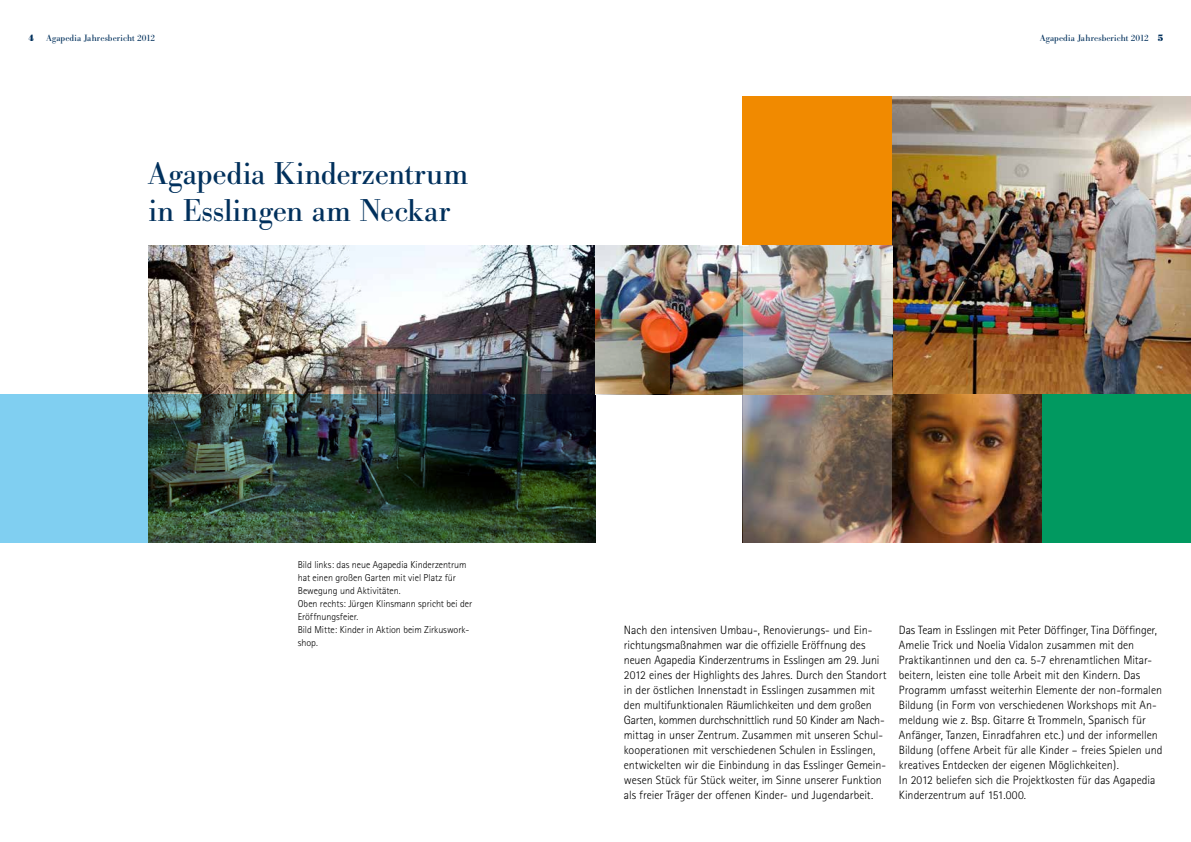
<style>
.page{position:relative;width:1191px;height:842px;background:#fff}
.page>*{position:absolute;margin:0;border:0;box-sizing:border-box;transform-origin:0 0}
.t1{font:31.1px/37.3px "B Bodoni";color:#00305c}
.t2{font:300 12px/15px "AT Rotis Sans Serif";letter-spacing:-.005em;color:#000}
.t3{font:300 10px/13px "AT Rotis Sans Serif";color:#000}
.t4{font:9px "B Bodoni";letter-spacing:.01em;color:#00305c}
.t5{font:700 9px "B Bodoni";color:#00305c}
</style>
<div class="page">
<img style="left:149px;top:245px;width:446px;height:149px">
<img style="left:0;top:394px;width:596px;height:149px">
<div style="left:742px;top:96px;width:449px;height:149px;background:#f18a00"></div>
<img style="left:892px;top:96px;width:299px;height:298px">
<img style="left:891px;top:394px;width:150px;height:149px">
<img style="left:595px;top:245px;width:297px;height:149px">
<img style="left:596px;top:320px;width:74px;height:74px">
<div style="left:1042px;top:394px;width:149px;height:149px;background:#019960"></div>
<img style="left:742px;top:245px;width:149px;height:298px">
<p class="t5" style="left:28px;top:32px;width:7px">4</p>
<p class="t4" style="left:46px;top:33px;width:110px">Agapedia Jahresbericht 2012</p>
<p class="t5" style="left:1158px;top:32px;width:7px">5</p>
<p class="t4" style="left:1040px;top:33px;width:110px">Agapedia Jahresbericht 2012</p>
<h1 class="t1" style="left:149px;top:155px;width:321px">Agapedia Kinderzentrum in Esslingen am Neckar</h1>
<p class="t3" style="left:298px;top:558px;width:176px">Bild links: das neue Agapedia Kinderzentrum hat einen großen Garten mit viel Platz für<br>Bewegung und Aktivitäten.<br>Oben rechts: Jürgen Klinsmann spricht bei der<br>Eröffnungsfeier.<br>Bild Mitte: Kinder in Aktion beim Zirkuswork&shy;shop.</p>
<p class="t2" style="left:624px;top:622px;width:264px">Nach den intensiven Umbau-, Renovierungs- und Ein&shy;richtungsmaßnahmen war die offizielle Eröffnung des neuen Agapedia Kinderzentrums in Esslingen am 29. Juni 2012 eines der Highlights des Jahres. Durch den Standort in der östlichen Innenstadt in Esslingen zusammen mit den multifunktionalen Räumlichkeiten und dem großen Garten, kommen durchschnittlich rund 50 Kinder am Nach&shy;mittag in unser Zentrum. Zusammen mit unseren Schul&shy;kooperationen mit verschiedenen Schulen in Esslingen, entwickelten wir die Einbindung in das Esslinger Gemein&shy;wesen Stück für Stück weiter, im Sinne unserer Funktion als freier Träger der offenen Kinder- und Jugendarbeit.</p>
<p class="t2" style="left:899px;top:622px;width:265px">Das Team in Esslingen mit Peter Döffinger, Tina Döffinger, Amelie Trick und Noelia Vidalon zusammen mit den Praktikantinnen und den ca. 5-7 ehrenamtlichen Mitar&shy;beitern, leisten eine tolle Arbeit mit den Kindern. Das Programm umfasst weiterhin Elemente der non-formalen Bildung (in Form von verschiedenen Workshops mit An&shy;meldung wie z. Bsp. Gitarre &amp; Trommeln, Spanisch für Anfänger, Tanzen, Einradfahren etc.) und der informellen Bildung (offene Arbeit für alle Kinder – freies Spielen und kreatives Entdecken der eigenen Möglichkeiten).<br>In 2012 beliefen sich die Projektkosten für das Agapedia Kinderzentrum auf 151.000.</p>
</div>
